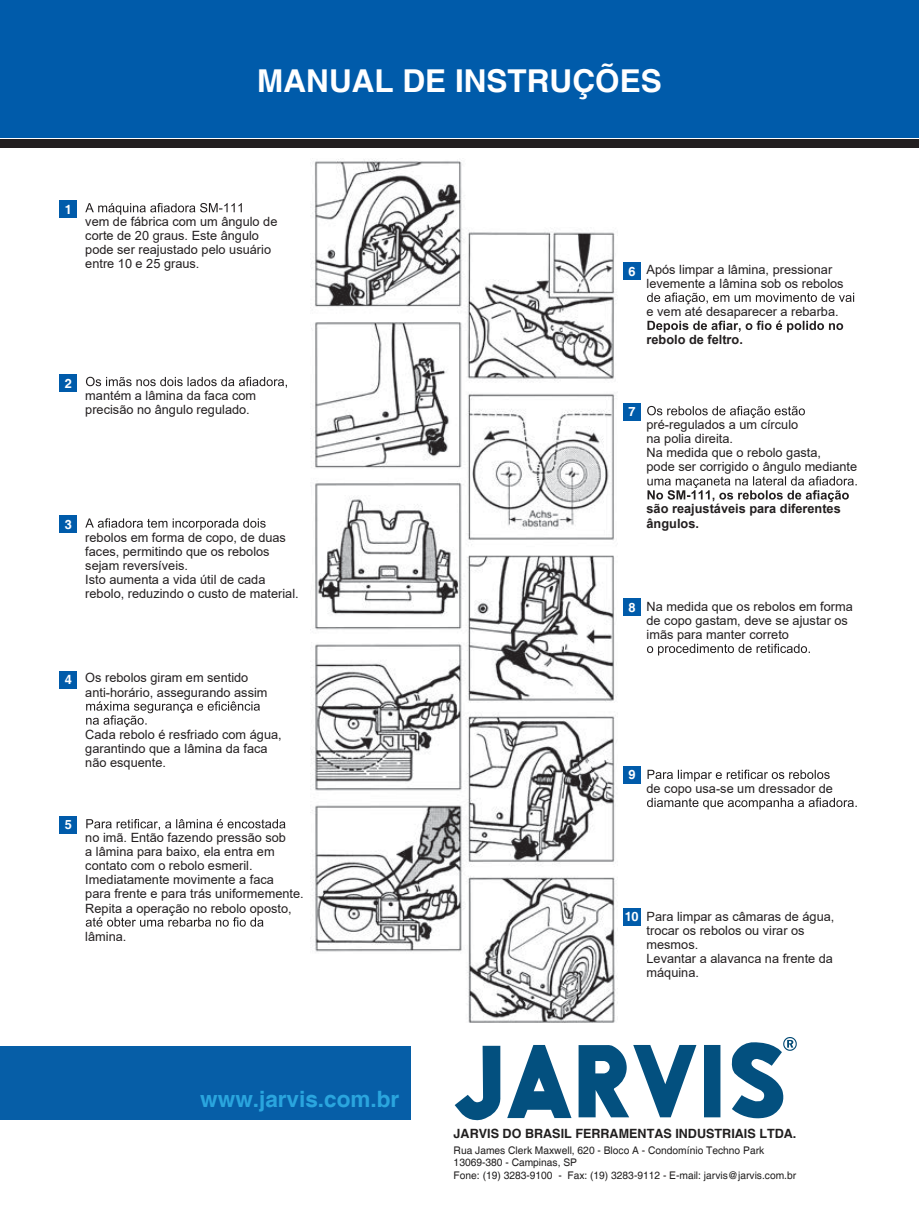
<style>
.page{position:relative;width:919px;height:1217px;background:#fff}
.page>*{position:absolute;margin:0;border:0;box-sizing:border-box;transform-origin:0 0}
.t1{font:700 31.5px "Helvetica";color:#fff}
.t2{font:700 22.5px "Helvetica";color:#2aa5de}
.t3{font:12.75px/14.1px "Arial";color:#231f20}
.t4{font:700 12.75px/14.1px "Arial";color:#231f20}
.t5{font:700 12.75px "Helvetica";color:#211f1f}
.t6{font:700 12.75px "Helvetica";color:#fff}
.t7{font:10.5px/12.3px "Helvetica";color:#211f1f}
</style>
<div class="page">
<div style="left:0;top:0;width:918px;height:137px;background:#005baa"></div>
<svg style="left:85px;top:203px;width:157px;height:12px"></svg>
<div style="left:60px;top:200px;width:17px;height:17px;background:#005baa"></div>
<div style="left:60px;top:375px;width:17px;height:17px;background:#005baa"></div>
<div style="left:60px;top:515px;width:17px;height:17px;background:#005baa"></div>
<div style="left:60px;top:671px;width:17px;height:17px;background:#005baa"></div>
<div style="left:60px;top:815px;width:17px;height:17px;background:#005baa"></div>
<div style="left:623px;top:262px;width:17px;height:17px;background:#005baa"></div>
<div style="left:623px;top:403px;width:17px;height:17px;background:#005baa"></div>
<div style="left:623px;top:598px;width:17px;height:17px;background:#005baa"></div>
<div style="left:623px;top:766px;width:17px;height:17px;background:#005baa"></div>
<div style="left:623px;top:908px;width:17px;height:17px;background:#005baa"></div>
<svg style="left:647px;top:292px;width:207px;height:12px"></svg>
<svg style="left:647px;top:320px;width:196px;height:12px"></svg>
<svg style="left:647px;top:406px;width:157px;height:11px"></svg>
<svg style="left:647px;top:476px;width:209px;height:26px"></svg>
<svg style="left:647px;top:643px;width:162px;height:12px"></svg>
<svg style="left:647px;top:769px;width:182px;height:12px"></svg>
<svg style="left:647px;top:797px;width:209px;height:12px"></svg>
<svg style="left:86px;top:376px;width:201px;height:12px"></svg>
<svg style="left:85px;top:518px;width:180px;height:12px"></svg>
<svg style="left:86px;top:701px;width:174px;height:26px"></svg>
<svg style="left:86px;top:819px;width:199px;height:10px"></svg>
<svg style="left:86px;top:917px;width:177px;height:9px"></svg>
<div style="left:0;top:139px;width:918px;height:9px;background:#231f20"></div>
<img style="left:310px;top:159px;width:308px;height:864px">
<div style="left:0;top:1045px;width:411px;height:74px;background:#065ea7"></div>
<svg style="left:454px;top:1037px;width:342px;height:84px"></svg>
<h1 class="t1" style="left:257px;top:61px;width:406px">MANUAL DE INSTRUÇÕES</h1>
<p class="t6" style="left:65px;top:201px;width:9px">1</p>
<p class="t3" style="left:85px;top:215px;width:194px">vem de fábrica com um ângulo de corte de 20 graus. Este ângulo pode ser reajustado pelo usuário entre 10 e 25 graus.</p>
<p class="t6" style="left:65px;top:375px;width:9px">2</p>
<p class="t3" style="left:85px;top:388px;width:172px">mantém a lâmina da faca com precisão no ângulo regulado.</p>
<p class="t6" style="left:65px;top:516px;width:9px">3</p>
<p class="t3" style="left:85px;top:530px;width:215px">rebolos em forma de copo, de duas faces, permitindo que os rebolos sejam reversíveis.<br>Isto aumenta a vida útil de cada rebolo, reduzindo o custo de material.</p>
<p class="t6" style="left:65px;top:671px;width:9px">4</p>
<p class="t3" style="left:85px;top:670px;width:184px">Os rebolos giram em sentido anti-horário, assegurando assim</p>
<p class="t3" style="left:85px;top:726px;width:198px">Cada rebolo é resfriado com água, garantindo que a lâmina da faca não esquente.</p>
<p class="t6" style="left:65px;top:816px;width:9px">5</p>
<p class="t3" style="left:85px;top:830px;width:220px">no imã. Então fazendo pressão sob<br>a lâmina para baixo, ela entra em contato com o rebolo esmeril.<br>Imediatamente movimente a faca<br>para frente e para trás uniformemente.<br>Repita a operação no rebolo oposto,</p>
<p class="t3" style="left:85px;top:928px;width:43px">lâmina.</p>
<p class="t6" style="left:628px;top:263px;width:9px">6</p>
<p class="t3" style="left:646px;top:262px;width:199px">Após limpar a lâmina, pressionar levemente a lâmina sob os rebolos</p>
<p class="t3" style="left:646px;top:304px;width:194px">e vem até desaparecer a rebarba.</p>
<p class="t4" style="left:646px;top:332px;width:98px">rebolo de feltro.</p>
<p class="t6" style="left:628px;top:404px;width:9px">7</p>
<p class="t3" style="left:646px;top:417px;width:212px">pré-regulados a um círculo<br>na polia direita.<br>Na medida que o rebolo gasta,<br>pode ser corrigido o ângulo mediante</p>
<p class="t4" style="left:646px;top:502px;width:196px">são reajustáveis para diferentes ângulos.</p>
<p class="t6" style="left:628px;top:599px;width:9px">8</p>
<p class="t3" style="left:646px;top:599px;width:208px">Na medida que os rebolos em forma de copo gastam, deve se ajustar os imãs para manter correto</p>
<p class="t6" style="left:628px;top:766px;width:9px">9</p>
<p class="t3" style="left:646px;top:781px;width:188px">de copo usa-se um dressador de</p>
<p class="t6" style="left:624px;top:908px;width:15px">10</p>
<p class="t3" style="left:646px;top:908px;width:189px">Para limpar as câmaras de água, trocar os rebolos ou virar os mesmos.<br>Levantar a alavanca na frente da máquina.</p>
<h2 class="t2" style="left:200px;top:1085px;width:200px">www.jarvis.com.br</h2>
<p class="t5" style="left:453px;top:1125px;width:344px">JARVIS DO BRASIL FERRAMENTAS INDUSTRIAIS LTDA.</p>
<p class="t7" style="left:453px;top:1144px;width:344px">Rua James Clerk Maxwell, 620 - Bloco A - Condomínio Techno Park<br>13069-380 - Campinas, SP<br>Fone: (19) 3283-9100 - Fax: (19) 3283-9112 - E-mail: jarvis@jarvis.com.br</p>
</div>
